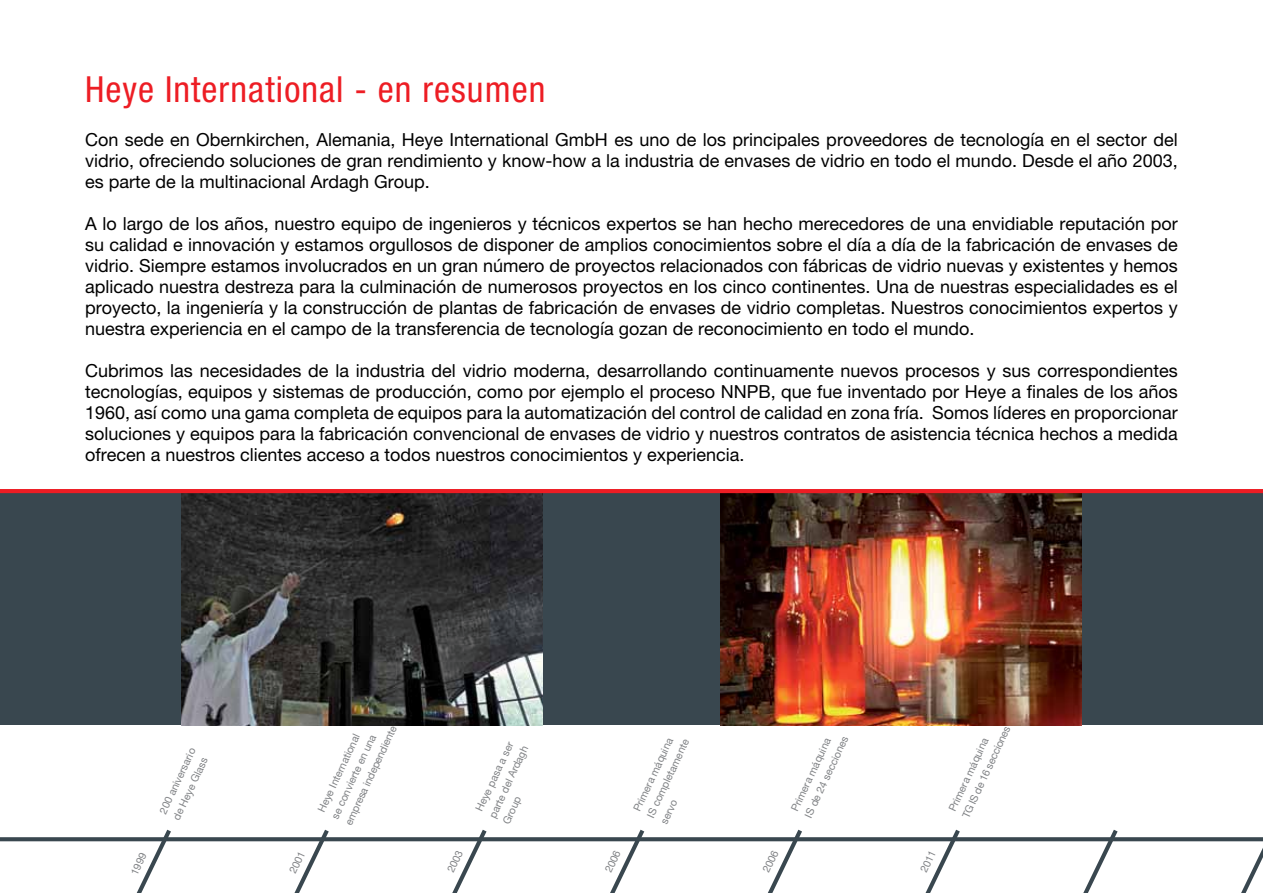
<style>
.page{position:relative;width:1263px;height:893px;background:#fff}
.page>*{position:absolute;margin:0;border:0;box-sizing:border-box;transform-origin:0 0}
.t1{font:condensed 36px "Helvetica Neue LT Pro";letter-spacing:.03em;color:#ed1d24}
.t2{font:18px/21px "Helvetica Neue LT Pro";color:#000;text-align:justify}
.t3{font:10.5px/15px "Helvetica Neue";color:#808285}
</style>
<div class="page">
<div style="left:0;top:491px;width:1263px;height:234px;background:#39474f"></div>
<img style="left:720px;top:493px;width:362px;height:232px">
<svg style="left:0;top:837px;width:1232px;height:4px;background:#435057"></svg>
<svg style="left:127px;top:829px;width:48px;height:64px"></svg>
<svg style="left:758px;top:829px;width:48px;height:64px"></svg>
<svg style="left:443px;top:829px;width:47px;height:64px"></svg>
<svg style="left:1074px;top:829px;width:47px;height:64px"></svg>
<svg style="left:285px;top:829px;width:47px;height:64px"></svg>
<svg style="left:916px;top:829px;width:47px;height:64px"></svg>
<svg style="left:601px;top:829px;width:47px;height:64px"></svg>
<svg style="left:1232px;top:837px;width:31px;height:56px"></svg>
<img style="left:181px;top:493px;width:361px;height:232px">
<hr style="left:0;top:489px;width:1263px;height:4px;background:#ed1d24">
<h1 class="t1" style="left:85px;top:69px;width:462px">Heye International - en resumen</h1>
<p class="t2" style="left:85px;top:128px;width:1094px">Con sede en Obernkirchen, Alemania, Heye International GmbH es uno de los principales proveedores de tecnología en el sector del vidrio, ofreciendo soluciones de gran rendimiento y know-how a la industria de envases de vidrio en todo el mundo. Desde el año 2003, es parte de la multinacional Ardagh Group.</p>
<p class="t2" style="left:85px;top:212px;width:1094px">A lo largo de los años, nuestro equipo de ingenieros y técnicos expertos se han hecho merecedores de una envidiable reputación por su calidad e innovación y estamos orgullosos de disponer de amplios conocimientos sobre el día a día de la fabricación de envases de vidrio. Siempre estamos involucrados en un gran número de proyectos relacionados con fábricas de vidrio nuevas y existentes y hemos aplicado nuestra destreza para la culminación de numerosos proyectos en los cinco continentes. Una de nuestras especialidades es el proyecto, la ingeniería y la construcción de plantas de fabricación de envases de vidrio completas. Nuestros conocimientos expertos y nuestra experiencia en el campo de la transferencia de tecnología gozan de reconocimiento en todo el mundo.</p>
<p class="t2" style="left:85px;top:359px;width:1094px">Cubrimos las necesidades de la industria del vidrio moderna, desarrollando continuamente nuevos procesos y sus correspondientes tecnologías, equipos y sistemas de producción, como por ejemplo el proceso NNPB, que fue inventado por Heye a finales de los años 1960, así como una gama completa de equipos para la automatización del control de calidad en zona fría. Somos líderes en proporcionar soluciones y equipos para la fabricación convencional de envases de vidrio y nuestros contratos de asistencia técnica hechos a medida ofrecen a nuestros clientes acceso a todos nuestros conocimientos y experiencia.</p>
<p class="t3" style="left:155px;top:810px;width:73px;rotate:-65deg">200 aniversario de Heye Glass</p>
<p class="t3" style="left:127px;top:871px;width:25px;rotate:-65deg">1999</p>
<p class="t3" style="left:285px;top:870px;width:25px;rotate:-65deg">2001</p>
<p class="t3" style="left:314px;top:808px;width:110px;rotate:-65deg">Heye International<br>se convierte en una empresa independiente</p>
<p class="t3" style="left:443px;top:869px;width:25px;rotate:-65deg">2003</p>
<p class="t3" style="left:472px;top:807px;width:80px;rotate:-65deg">Heye pasa a ser parte del Ardagh<br>Group</p>
<p class="t3" style="left:601px;top:869px;width:25px;rotate:-65deg">2006</p>
<p class="t3" style="left:629px;top:807px;width:87px;rotate:-65deg">Primera máquina<br>IS completamente servo</p>
<p class="t3" style="left:787px;top:807px;width:91px;rotate:-65deg">Primera máquina<br>IS de 24 secciones</p>
<p class="t3" style="left:759px;top:869px;width:25px;rotate:-65deg">2006</p>
<p class="t3" style="left:916px;top:869px;width:25px;rotate:-65deg">2011</p>
<p class="t3" style="left:945px;top:807px;width:101px;rotate:-65deg">Primera máquina<br>TG IS de 16 secciones</p>
</div>
